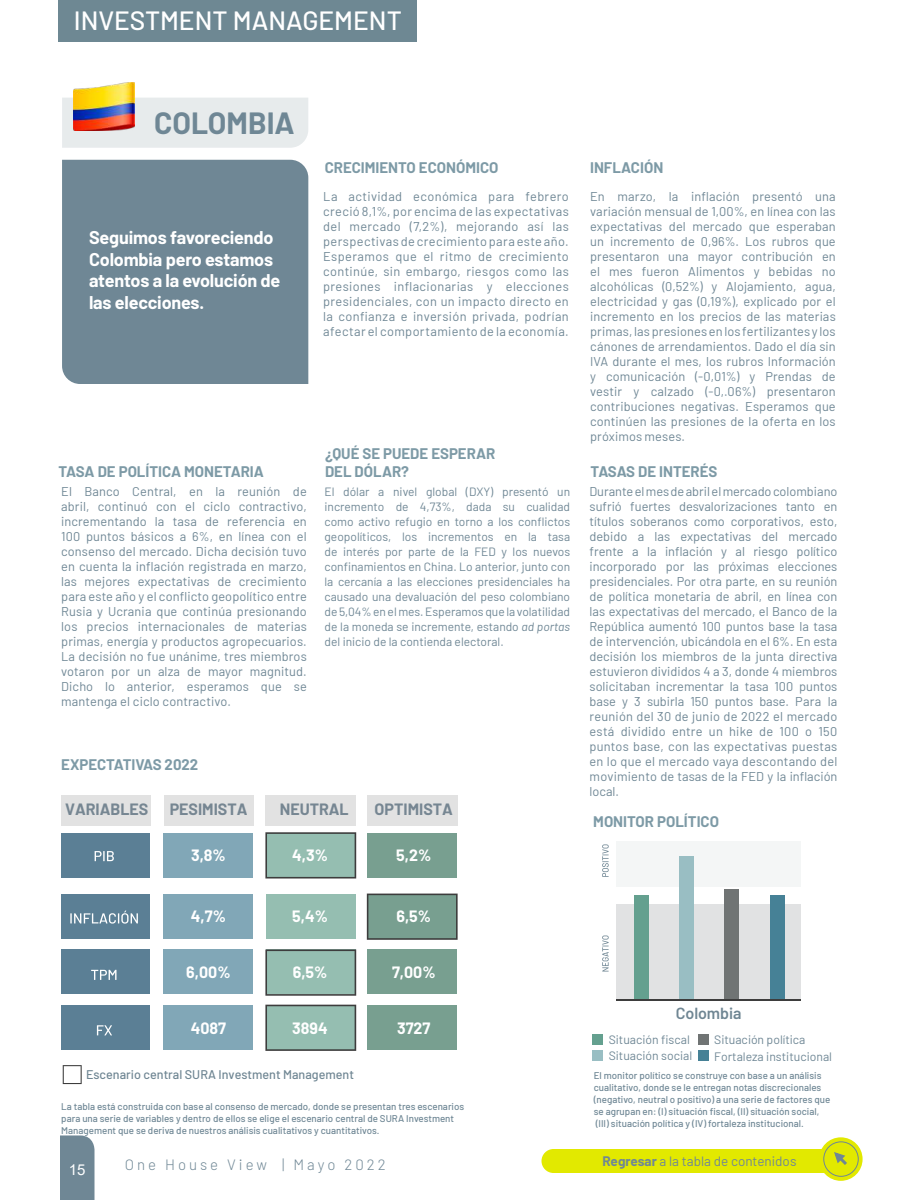
<style>
.page{position:relative;width:900px;height:1200px;background:#fff}
.page>*{position:absolute;margin:0;border:0;box-sizing:border-box;transform-origin:0 0}
.t1{font:700 30px "Barlow";color:#6f8795}
.t2{font:500 26.4px "Barlow";color:#fff}
.t3{font:700 18px/21.6px "Barlow";letter-spacing:-.01em;color:#fff}
.t4{font:700 16.05px "Barlow";color:#fff}
.t5{font:700 16.05px "Barlow";color:#768692}
.t6{font:600 16.05px "Barlow";letter-spacing:-.005em;color:#6f8693}
.t7{font:700 15px/18px "Barlow";color:#7d9aa6}
.t8{font:300 15px "Barlow";letter-spacing:.2em;color:#6f8795}
.t9{font:15px "Arial";color:#fff}
.t10{font:13.5px "Barlow";color:#6f8795}
.t11{font:12.75px/15px "Barlow";letter-spacing:.01em;color:#6f8795;text-align:justify}
.t12{font:500 12.6px "Barlow";color:#6f8693}
.t13{font:12.15px/16.8px "Barlow";color:#6f8795}
.t14{font:12px/15px "Barlow";color:#6f8795;text-align:justify}
.t15{font:500 9.75px/12px "Barlow";color:#6f8795}
.s1{font-style:italic}
.s2{font-weight:700}
</style>
<div class="page">
<svg style="left:602px;top:844px;width:7px;height:33px"></svg>
<svg style="left:602px;top:936px;width:7px;height:36px"></svg>
<div style="left:593px;top:1034px;width:10px;height:10px;background:#64a08f"></div>
<div style="left:593px;top:1050px;width:10px;height:10px;background:#99bec3"></div>
<div style="left:698px;top:1034px;width:10px;height:10px;background:#707474"></div>
<div style="left:698px;top:1050px;width:10px;height:10px;background:#468196"></div>
<div style="left:616px;top:841px;width:185px;height:46px;background:#f4f6f6"></div>
<div style="left:616px;top:904px;width:185px;height:97px;background:#e1e2e3"></div>
<div style="left:679px;top:856px;width:15px;height:143px;background:#99bec3"></div>
<div style="left:725px;top:890px;width:14px;height:109px;background:#707474"></div>
<div style="left:770px;top:895px;width:14px;height:104px;background:#468196"></div>
<div style="left:634px;top:895px;width:14px;height:104px;background:#64a08f"></div>
<hr style="left:616px;top:999px;width:185px;height:1px;background:#3d3d3d">
<div style="left:61px;top:795px;width:89px;height:31px;background:#e2e2e2"></div>
<div style="left:164px;top:795px;width:89px;height:31px;background:#e2e2e2"></div>
<div style="left:265px;top:795px;width:91px;height:31px;background:#e2e2e2"></div>
<div style="left:367px;top:795px;width:90px;height:31px;background:#e2e2e2"></div>
<div style="left:61px;top:833px;width:89px;height:45px;background:#5b7f95"></div>
<div style="left:61px;top:894px;width:89px;height:44px;background:#5b7f95"></div>
<div style="left:61px;top:949px;width:89px;height:45px;background:#5b7f95"></div>
<div style="left:61px;top:1006px;width:89px;height:44px;background:#5b7f95"></div>
<div style="left:164px;top:833px;width:89px;height:45px;background:#81a7b7"></div>
<div style="left:164px;top:894px;width:89px;height:44px;background:#81a7b7"></div>
<div style="left:164px;top:949px;width:89px;height:45px;background:#81a7b7"></div>
<div style="left:164px;top:1006px;width:89px;height:44px;background:#81a7b7"></div>
<div style="left:266px;top:894px;width:89px;height:44px;background:#95beb1"></div>
<div style="left:368px;top:833px;width:89px;height:45px;background:#789f90"></div>
<div style="left:368px;top:949px;width:89px;height:45px;background:#789f90"></div>
<div style="left:368px;top:1006px;width:89px;height:44px;background:#789f90"></div>
<svg style="left:63px;top:1065px;width:19px;height:19px"></svg>
<svg style="left:95px;top:851px;width:19px;height:10px"></svg>
<svg style="left:70px;top:911px;width:68px;height:13px"></svg>
<svg style="left:91px;top:970px;width:26px;height:10px"></svg>
<svg style="left:97px;top:1025px;width:15px;height:10px"></svg>
<svg style="left:265px;top:832px;width:91px;height:47px;background:#8eb2a7"></svg>
<svg style="left:367px;top:894px;width:91px;height:46px;background:#739689"></svg>
<svg style="left:265px;top:949px;width:91px;height:47px;background:#8db2a6"></svg>
<svg style="left:265px;top:1005px;width:91px;height:46px;background:#8db2a6"></svg>
<div style="left:62px;top:98px;width:246px;height:50px;background:#e7ebec"></div>
<img style="left:73px;top:82px;width:62px;height:48px">
<div style="left:62px;top:160px;width:246px;height:224px;background:#6f8795"></div>
<div style="left:58px;top:0;width:359px;height:41px;background:#6e8893"></div>
<div style="left:542px;top:1149px;width:319px;height:24px;background:#e2e900;border-radius:12px"></div>
<svg style="left:819px;top:1137px;width:44px;height:44px"></svg>
<svg style="left:832px;top:1150px;width:18px;height:18px"></svg>
<div style="left:823px;top:1141px;width:36px;height:36px;border:1px solid #6f8795;border-radius:50%"></div>
<div style="left:60px;top:1135px;width:34px;height:65px;background:#6f8795"></div>
<h2 class="t2" style="left:74px;top:2px;width:330px">INVESTMENT MANAGEMENT</h2>
<h1 class="t1" style="left:154px;top:101px;width:142px">COLOMBIA</h1>
<h3 class="t3" style="left:89px;top:225px;width:193px">Seguimos favoreciendo<br>Colombia pero estamos atentos a la evolución de las elecciones.</h3>
<p class="t7" style="left:58px;top:461px;width:207px">TASA DE POLÍTICA MONETARIA</p>
<p class="t7" style="left:325px;top:158px;width:175px">CRECIMIENTO ECONÓMICO</p>
<p class="t7" style="left:590px;top:158px;width:75px">INFLACIÓN</p>
<p class="t11" style="left:323px;top:188px;width:247px">La actividad económica para febrero creció 8,1%, por encima de las expectativas del mercado (7,2%), mejorando así las perspectivas de crecimiento para este año.<br>Esperamos que el ritmo de crecimiento continúe, sin embargo, riesgos como las presiones inflacionarias y elecciones presidenciales, con un impacto directo en la confianza e inversión privada, podrían afectar el comportamiento de la economía.</p>
<p class="t11" style="left:590px;top:188px;width:247px">En marzo, la inflación presentó una variación mensual de 1,00%, en línea con las expectativas del mercado que esperaban un incremento de 0,96%. Los rubros que presentaron una mayor contribución en el mes fueron Alimentos y bebidas no alcohólicas (0,52%) y Alojamiento, agua, electricidad y gas (0,19%), explicado por el incremento en los precios de las materias primas, las presiones en los fertilizantes y los cánones de arrendamientos. Dado el día sin IVA durante el mes, los rubros Información y comunicación (-0,01%) y Prendas de vestir y calzado (-0,.06%) presentaron contribuciones negativas. Esperamos que continúen las presiones de la oferta en los próximos meses.</p>
<p class="t7" style="left:325px;top:444px;width:172px">¿QUÉ SE PUEDE ESPERAR<br>DEL DÓLAR?</p>
<p class="t7" style="left:591px;top:461px;width:128px">TASAS DE INTERÉS</p>
<p class="t14" style="left:325px;top:483px;width:247px">El dólar a nivel global (DXY) presentó un incremento de 4,73%, dada su cualidad como activo refugio en torno a los conflictos geopolíticos, los incrementos en la tasa de interés por parte de la FED y los nuevos confinamientos en China. Lo anterior, junto con la cercanía a las elecciones presidenciales ha causado una devaluación del peso colombiano de 5,04% en el mes. Esperamos que la volatilidad de la moneda se incremente, estando <span class="s1">ad portas </span>del inicio de la contienda electoral.</p>
<p class="t11" style="left:61px;top:483px;width:247px">El Banco Central, en la reunión de abril, continuó con el ciclo contractivo, incrementando la tasa de referencia en 100 puntos básicos a 6%, en línea con el consenso del mercado. Dicha decisión tuvo en cuenta la inflación registrada en marzo, las mejores expectativas de crecimiento para este año y el conflicto geopolítico entre Rusia y Ucrania que continúa presionando los precios internacionales de materias primas, energía y productos agropecuarios.<br>La decisión no fue unánime, tres miembros votaron por un alza de mayor magnitud.<br>Dicho lo anterior, esperamos que se mantenga el ciclo contractivo.</p>
<p class="t11" style="left:590px;top:483px;width:249px">Durante el mes de abril el mercado colombiano sufrió fuertes desvalorizaciones tanto en títulos soberanos como corporativos, esto, debido a las expectativas del mercado frente a la inflación y al riesgo político incorporado por las próximas elecciones presidenciales. Por otra parte, en su reunión de política monetaria de abril, en línea con las expectativas del mercado, el Banco de la República aumentó 100 puntos base la tasa de intervención, ubicándola en el 6%. En esta decisión los miembros de la junta directiva estuvieron divididos 4 a 3, donde 4 miembros solicitaban incrementar la tasa 100 puntos base y 3 subirla 150 puntos base. Para la reunión del 30 de junio de 2022 el mercado está dividido entre un hike de 100 o 150 puntos base, con las expectativas puestas en lo que el mercado vaya descontando del movimiento de tasas de la FED y la inflación local.</p>
<p class="t7" style="left:61px;top:754px;width:139px">EXPECTATIVAS 2022</p>
<p class="t5" style="left:65px;top:798px;width:85px">VARIABLES</p>
<p class="t5" style="left:170px;top:798px;width:79px">PESIMISTA</p>
<p class="t5" style="left:280px;top:798px;width:71px">NEUTRAL</p>
<p class="t5" style="left:375px;top:798px;width:80px">OPTIMISTA</p>
<p class="t4" style="left:191px;top:843px;width:36px">3,8%</p>
<p class="t4" style="left:292px;top:843px;width:37px">4,3%</p>
<p class="t4" style="left:396px;top:843px;width:37px">5,2%</p>
<p class="t4" style="left:191px;top:904px;width:37px">4,7%</p>
<p class="t4" style="left:292px;top:904px;width:37px">5,4%</p>
<p class="t4" style="left:396px;top:904px;width:36px">6,5%</p>
<p class="t4" style="left:186px;top:961px;width:46px">6,00%</p>
<p class="t4" style="left:293px;top:961px;width:36px">6,5%</p>
<p class="t4" style="left:392px;top:961px;width:45px">7,00%</p>
<p class="t4" style="left:191px;top:1016px;width:37px">4087</p>
<p class="t4" style="left:292px;top:1016px;width:37px">3894</p>
<p class="t4" style="left:397px;top:1016px;width:35px">3727</p>
<p class="t12" style="left:86px;top:1065px;width:269px">Escenario central SURA Investment Management</p>
<p class="t15" style="left:61px;top:1100px;width:404px">La tabla está construida con base al consenso de mercado, donde se presentan tres escenarios para una serie de variables y dentro de ellos se elige el escenario central de SURA Investment<br>Management que se deriva de nuestros análisis cualitativos y cuantitativos.</p>
<p class="t7" style="left:593px;top:812px;width:127px">MONITOR POLÍTICO</p>
<p class="t6" style="left:676px;top:1002px;width:67px">Colombia</p>
<p class="t13" style="left:609px;top:1030px;width:85px">Situación fiscal<br>Situación social</p>
<p class="t13" style="left:714px;top:1030px;width:119px">Situación política<br>Fortaleza institucional</p>
<p class="t15" style="left:594px;top:1069px;width:238px">El monitor político se construye con base a un análisis cualitativo, donde se le entregan notas discrecionales (negativo, neutral o positivo) a una serie de factores que se agrupan en: (I) situación fiscal, (II) situación social, (III) situación política y (IV) fortaleza institucional.</p>
<p class="t9" style="left:69px;top:1160px;width:18px">15</p>
<p class="t8" style="left:125px;top:1154px;width:262px">One House View | Mayo 2022</p>
<p class="t10" style="left:602px;top:1151px;width:196px"><span class="s2">Regresar</span> a la tabla de contenidos</p>
</div>
